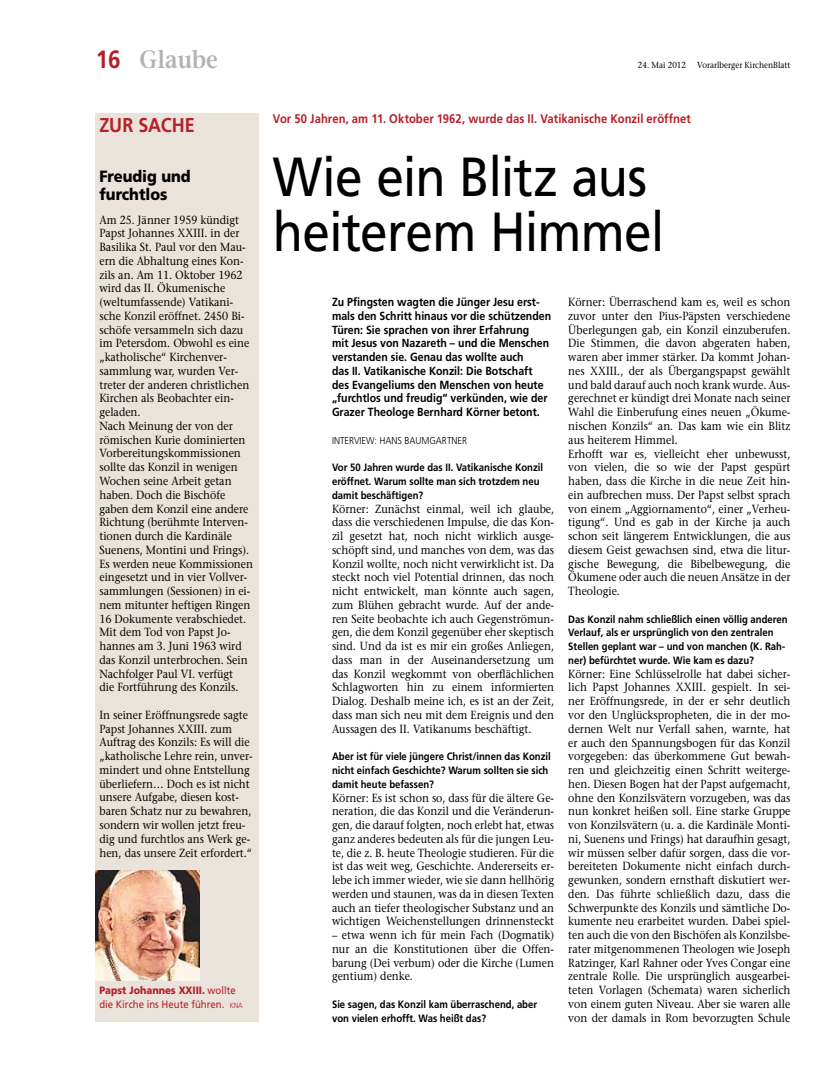
<style>
.page{position:relative;width:833px;height:1071px;background:#fff}
.page>*{position:absolute;margin:0;border:0;box-sizing:border-box;transform-origin:0 0}
.t1{font:55px/55px "Frutiger LT Std";letter-spacing:-.02em;color:#000;scale:.9 1}
.t2{font:600 25px "Stone Serif Std";color:#b3b2b2;scale:.9 1}
.t3{font:700 20px "Frutiger LT Std";letter-spacing:-.005em;color:#b61f29;scale:.9 1}
.t4{font:900 16.25px/17.5px "Frutiger LT Std";color:#000;scale:.9 1}
.t5{font:700 12.5px "Frutiger LT Std";letter-spacing:.005em;color:#b61f29;scale:.9 1}
.t6{font:500 11.75px/13.8px "Stone Serif Std";color:#000;text-align:justify;scale:.9 1}
.t7{font:700 11.75px/13.8px "Frutiger LT Std";color:#000;scale:.9 1}
.t8{font:700 10.62px/13.8px "Frutiger LT Std";color:#000;scale:.9 1}
.t9{font:10.62px/13.8px "Frutiger LT Std";color:#b61f29;scale:.9 1}
.t10{font:300 10px "Frutiger LT Std";color:#000;scale:.9 1}
.t11{font:500 8.75px "Stone Serif Std";color:#000;scale:.9 1}
.s1{font-family:"Frutiger LT Std";font-weight:700;color:#b61f29}
.s2{font-weight:900}
.s3{font-weight:300;font-size:7.5px}
</style>
<div class="page">
<div style="left:96px;top:113px;width:163px;height:908px;background:#eae3db"></div>
<img style="left:96px;top:870px;width:104px;height:110px">
<h2 class="t2" style="left:96px;top:45px;width:137px"><span class="s1">16</span> Glaube</h2>
<p class="t11" style="left:638px;top:60px;width:55px">24. Mai 2012</p>
<p class="t11" style="left:697px;top:60px;width:105px">Vorarlberger KirchenBlatt</p>
<h3 class="t3" style="left:99px;top:113px;width:107px">Zur Sache</h3>
<h3 class="t4" style="left:99px;top:168px;width:103px">Freudig und furchtlos</h3>
<p class="t6" style="left:99px;top:212px;width:172px;text-align:left">Am 25. Jänner 1959 kündigt<br>Papst Johannes XXIII. in der<br>Basilika St. Paul vor den Mau&shy;ern die Abhaltung eines Kon&shy;zils an. Am 11. Oktober 1962 wird das II. Ökumenische (weltumfassende) Vatikani&shy;sche Konzil eröffnet. 2450 Bi&shy;schöfe versammeln sich dazu im Petersdom. Obwohl es eine „katholische“ Kirchenver&shy;sammlung war, wurden Ver&shy;treter der anderen christlichen<br>Kirchen als Beobachter ein&shy;geladen.<br>Nach Meinung der von der römischen Kurie dominierten<br>Vorbereitungskommissionen sollte das Konzil in wenigen<br>Wochen seine Arbeit getan haben. Doch die Bischöfe gaben dem Konzil eine andere<br>Richtung (berühmte Interven&shy;tionen durch die Kardinäle<br>Suenens, Montini und Frings).<br>Es werden neue Kommissionen eingesetzt und in vier Vollver&shy;sammlungen (Sessionen) in ei&shy;nem mitunter heftigen Ringen<br>16 Dokumente verabschiedet.<br>Mit dem Tod von Papst Jo&shy;hannes am 3. Juni 1963 wird das Konzil unterbrochen. Sein<br>Nachfolger Paul VI. verfügt<br>die Fortführung des Konzils.</p>
<p class="t6" style="left:99px;top:707px;width:172px;text-align:left">In seiner Eröffnungsrede sagte<br>Papst Johannes XXIII. zum<br>Auftrag des Konzils: Es will die „katholische Lehre rein, unver&shy;mindert und ohne Entstellung überliefern… Doch es ist nicht unsere Aufgabe, diesen kost&shy;baren Schatz nur zu bewahren, sondern wir wollen jetzt freu&shy;dig und furchtlos ans Werk ge&shy;hen, das unsere Zeit erfordert.“</p>
<p class="t9" style="left:99px;top:983px;width:161px"><span class="s2">Papst Johannes XXIII.</span> wollte die Kirche ins Heute führen. <span class="s3">KNA</span></p>
<p class="t5" style="left:273px;top:112px;width:466px">Vor 50 Jahren, am 11. Oktober 1962, wurde das II. Vatikanische Konzil eröffnet</p>
<h1 class="t1" style="left:273px;top:150px;width:437px">Wie ein Blitz aus heiterem Himmel</h1>
<p class="t7" style="left:332px;top:295px;width:245px">Zu Pfingsten wagten die Jünger Jesu erst&shy;mals den Schritt hinaus vor die schützenden Türen: Sie sprachen von ihrer Erfahrung<br>mit Jesus von Nazareth – und die Menschen verstanden sie. Genau das wollte auch<br>das II. Vatikanische Konzil: Die Botschaft des Evangeliums den Menschen von heute „furchtlos und freudig“ verkünden, wie der Grazer Theologe Bernhard Körner betont.</p>
<p class="t10" style="left:332px;top:434px;width:151px">INTERVIEW: HAN S BAUMGARTNER</p>
<p class="t8" style="left:332px;top:460px;width:236px">Vor 50 Jahren wurde das II. Vatikanische Konzil eröffnet. Warum sollte man sich trotzdem neu damit beschäftigen?</p>
<p class="t6" style="left:332px;top:501px;width:248px">Körner: Zunächst einmal, weil ich glaube, dass die verschiedenen Impulse, die das Kon&shy;zil gesetzt hat, noch nicht wirklich ausge&shy;schöpft sind, und manches von dem, was das Konzil wollte, noch nicht verwirklicht ist. Da steckt noch viel Potential drinnen, das noch nicht entwickelt, man könnte auch sagen, zum Blühen gebracht wurde. Auf der ande&shy;ren Seite beobachte ich auch Gegenströmun&shy;gen, die dem Konzil gegenüber eher skeptisch sind. Und da ist es mir ein großes Anliegen, dass man in der Auseinandersetzung um das Konzil wegkommt von oberflächlichen Schlagworten hin zu einem informierten Dialog. Deshalb meine ich, es ist an der Zeit, dass man sich neu mit dem Ereignis und den Aussagen des II. Vatikanums beschäftigt.</p>
<p class="t8" style="left:332px;top:749px;width:245px">Aber ist für viele jüngere Christ/innen das Konzil nicht einfach Geschichte? Warum sollten sie sich damit heute befassen?</p>
<p class="t6" style="left:332px;top:790px;width:248px">Körner: Es ist schon so, dass für die ältere Ge&shy;neration, die das Konzil und die Veränderun&shy;gen, die darauf folgten, noch erlebt hat, etwas ganz anderes bedeuten als für die jungen Leu&shy;te, die z. B. heute Theologie studieren. Für die ist das weit weg, Geschichte. Andererseits er&shy;lebe ich immer wieder, wie sie dann hellhörig werden und staunen, was da in diesen Texten auch an tiefer theologischer Substanz und an wichtigen Weichenstellungen drinnensteckt</p>
<p class="t6" style="left:332px;top:927px;width:248px">– etwa wenn ich für mein Fach (Dogmatik) nur an die Konstitutionen über die Offen&shy;barung (Dei verbum) oder die Kirche (Lumen gentium) denke.</p>
<p class="t8" style="left:332px;top:997px;width:229px">Sie sagen, das Konzil kam überraschend, aber von vielen erhofft. Was heißt das?</p>
<p class="t6" style="left:568px;top:295px;width:248px;text-align:left">Körner: Überraschend kam es, weil es schon zuvor unter den Pius-Päpsten verschiedene Überlegungen gab, ein Konzil einzuberufen.<br>Die Stimmen, die davon abgeraten haben, waren aber immer stärker. Da kommt Johan&shy;nes XXIII., der als Übergangspapst gewählt und bald darauf auch noch krank wurde. Aus&shy;gerechnet er kündigt drei Monate nach seiner Wahl die Einberufung eines neuen „Ökume&shy;nischen Konzils“ an. Das kam wie ein Blitz aus heiterem Himmel.<br>Erhofft war es, vielleicht eher unbewusst, von vielen, die so wie der Papst gespürt haben, dass die Kirche in die neue Zeit hin&shy;ein aufbrechen muss. Der Papst selbst sprach von einem „Aggiornamento“, einer „Verheu&shy;tigung“. Und es gab in der Kirche ja auch schon seit längerem Entwicklungen, die aus diesem Geist gewachsen sind, etwa die litur&shy;gische Bewegung, die Bibelbewegung, die Ökumene oder auch die neuen Ansätze in der Theologie.</p>
<p class="t8" style="left:568px;top:612px;width:245px">Das Konzil nahm schließlich einen völlig anderen Verlauf, als er ursprünglich von den zentralen Stellen geplant war – und von manchen (K. Rah&shy;ner) befürchtet wurde. Wie kam es dazu?</p>
<p class="t6" style="left:568px;top:666px;width:248px">Körner: Eine Schlüsselrolle hat dabei sicher&shy;lich Papst Johannes XXIII. gespielt. In sei&shy;ner Eröffnungsrede, in der er sehr deutlich vor den Unglückspropheten, die in der mo&shy;dernen Welt nur Verfall sahen, warnte, hat er auch den Spannungsbogen für das Konzil vorgegeben: das überkommene Gut bewah&shy;ren und gleichzeitig einen Schritt weiterge&shy;hen. Diesen Bogen hat der Papst aufgemacht, ohne den Konzilsvätern vorzugeben, was das nun konkret heißen soll. Eine starke Gruppe von Konzilsvätern (u. a. die Kardinäle Monti&shy;ni, Suenens und Frings) hat daraufhin gesagt, wir müssen selber dafür sorgen, dass die vor&shy;bereiteten Dokumente nicht einfach durch&shy;gewunken, sondern ernsthaft diskutiert wer&shy;den. Das führte schließlich dazu, dass die Schwerpunkte des Konzils und sämtliche Do&shy;kumente neu erarbeitet wurden. Dabei spiel&shy;ten auch die von den Bischöfen als Konzilsbe&shy;rater mitgenommenen Theologen wie Joseph Ratzinger, Karl Rahner oder Yves Congar eine zentrale Rolle. Die ursprünglich ausgearbei&shy;teten Vorlagen (Schemata) waren sicherlich von einem guten Niveau. Aber sie waren alle von der damals in Rom bevorzugten Schule</p>
</div>
